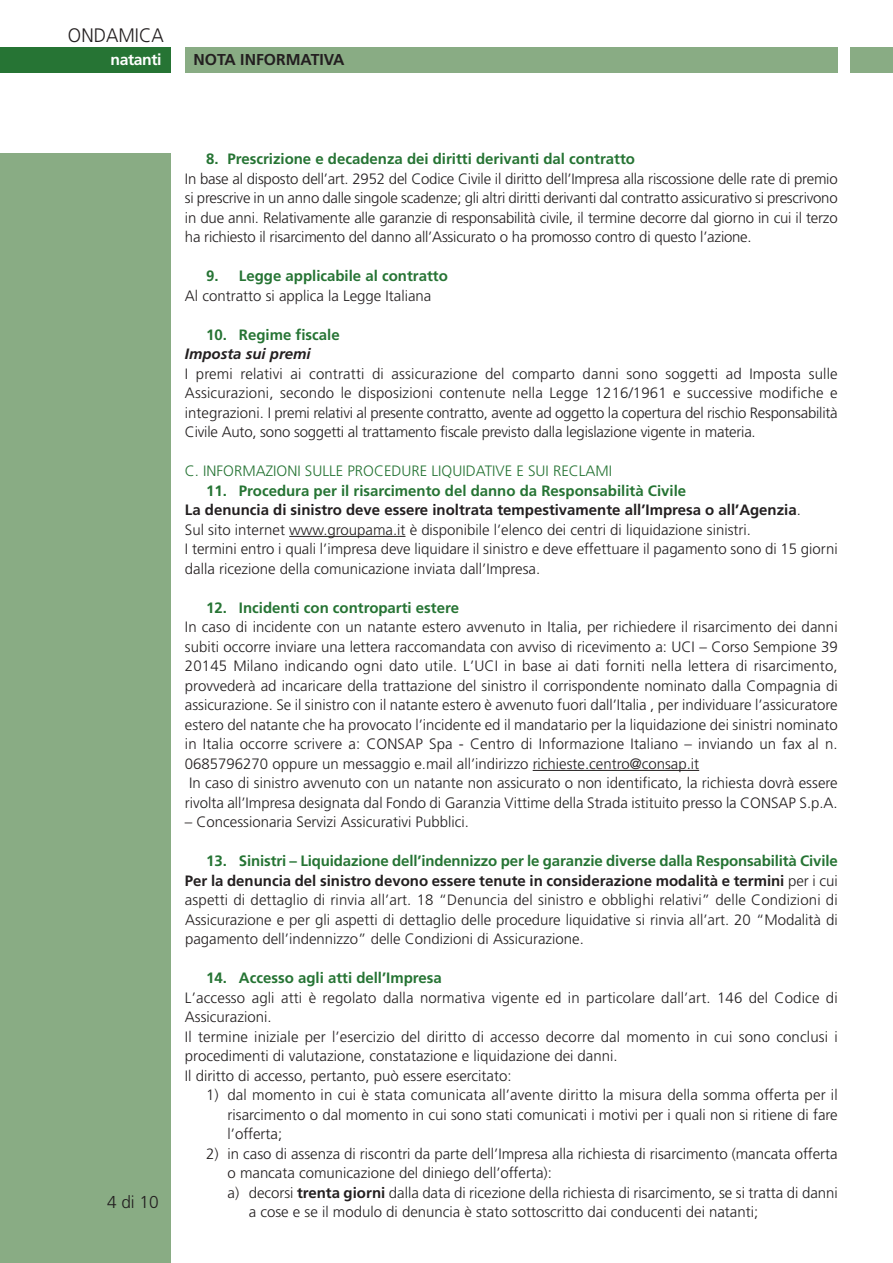
<style>
.page{position:relative;width:893px;height:1263px;background:#fff}
.page>*{position:absolute;margin:0;border:0;box-sizing:border-box;transform-origin:0 0}
.t1{font:300 19.5px "Frutiger";color:#231f20;scale:.95 1}
.t2{font:300 17.25px "Frutiger";color:#231f20}
.t3{font:700 15.75px "Frutiger";color:#231f20}
.t4{font:700 15.75px "Frutiger";letter-spacing:-.025em;color:#fff}
.t5{font:300 15px/19.5px "Frutiger";color:#231f20}
.t6{font:300 15px "Frutiger";color:#267434}
.s1{font-weight:700;color:#267434}
.s2{font-weight:700;font-style:italic}
.s3{font-weight:700}
</style>
<div class="page">
<div style="left:0;top:153px;width:170px;height:1110px;background:#89ac84"></div>
<div style="left:185px;top:47px;width:653px;height:25px;background:#89ac84"></div>
<div style="left:0;top:47px;width:170px;height:25px;background:#267434"></div>
<hr style="left:289px;top:536px;width:116px;height:1px;background:#231f20">
<hr style="left:533px;top:770px;width:166px;height:1px;background:#231f20">
<div style="left:850px;top:47px;width:43px;height:25px;background:#89ac84"></div>
<p class="t1" style="left:68px;top:28px;width:102px">ONDAMICA</p>
<p class="t4" style="left:111px;top:53px;width:52px">natanti</p>
<p class="t3" style="left:193px;top:53px;width:153px">NOTA INFORMATIVA</p>
<p class="t2" style="left:107px;top:1195px;width:53px">4 di 10</p>
<p class="t5" style="left:185px;top:151px;width:654px;text-indent:21px"><span class="s1">8. Prescrizione e decadenza dei diritti derivanti dal contratto<br></span>In base al disposto dell’art. 2952 del Codice Civile il diritto dell’Impresa alla riscossione delle rate di premio si prescrive in un anno dalle singole scadenze; gli altri diritti derivanti dal contratto assicurativo si prescrivono in due anni. Relativamente alle garanzie di responsabilità civile, il termine decorre dal giorno in cui il terzo ha richiesto il risarcimento del danno all’Assicurato o ha promosso contro di questo l’azione.</p>
<p class="t5" style="left:185px;top:268px;width:264px;text-indent:21px"><span class="s1">9. Legge applicabile al contratto<br></span>Al contratto si applica la Legge Italiana</p>
<p class="t5" style="left:185px;top:326px;width:654px;text-indent:21px"><span class="s1">10. Regime fiscale<br></span><span class="s2">Imposta sui premi<br></span>I premi relativi ai contratti di assicurazione del comparto danni sono soggetti ad Imposta sulle Assicurazioni, secondo le disposizioni contenute nella Legge 1216/1961 e successive modifiche e integrazioni. I premi relativi al presente contratto, avente ad oggetto la copertura del rischio Responsabilità Civile Auto, sono soggetti al trattamento fiscale previsto dalla legislazione vigente in materia.</p>
<p class="t6" style="left:185px;top:465px;width:429px">C. INFORMAZIONI SULLE PROCEDURE LIQUIDATIVE E SUI RECLAMI</p>
<p class="t5" style="left:185px;top:482px;width:654px;text-indent:21px"><span class="s1">11. Procedura per il risarcimento del danno da Responsabilità Civile<br></span><span class="s3">La denuncia di sinistro deve essere inoltrata tempestivamente all’Impresa o all’Agenzia</span>.<br>Sul sito internet www.groupama.it è disponibile l’elenco dei centri di liquidazione sinistri.<br>I termini entro i quali l’impresa deve liquidare il sinistro e deve effettuare il pagamento sono di 15 giorni dalla ricezione della comunicazione inviata dall’Impresa.</p>
<p class="t5" style="left:185px;top:599px;width:654px;text-indent:21px"><span class="s1">12. Incidenti con controparti estere<br></span>In caso di incidente con un natante estero avvenuto in Italia, per richiedere il risarcimento dei danni subiti occorre inviare una lettera raccomandata con avviso di ricevimento a: UCI – Corso Sempione 39<br>20145 Milano indicando ogni dato utile. L’UCI in base ai dati forniti nella lettera di risarcimento, provvederà ad incaricare della trattazione del sinistro il corrispondente nominato dalla Compagnia di assicurazione. Se il sinistro con il natante estero è avvenuto fuori dall’Italia , per individuare l’assicuratore estero del natante che ha provocato l’incidente ed il mandatario per la liquidazione dei sinistri nominato in Italia occorre scrivere a: CONSAP Spa - Centro di Informazione Italiano – inviando un fax al n.<br>0685796270 oppure un messaggio e.mail all’indirizzo richieste.centro@consap.it<br>In caso di sinistro avvenuto con un natante non assicurato o non identificato, la richiesta dovrà essere rivolta all’Impresa designata dal Fondo di Garanzia Vittime della Strada istituito presso la CONSAP S.p.A.</p>
<p class="t5" style="left:185px;top:814px;width:285px">– Concessionaria Servizi Assicurativi Pubblici.</p>
<p class="t5" style="left:185px;top:853px;width:654px;text-align:justify;text-indent:21px"><span class="s1">13. Sinistri – Liquidazione dell’indennizzo per le garanzie diverse dalla Responsabilità Civile </span><span class="s3">Per la denuncia del sinistro devono essere tenute in considerazione modalità e termini</span> per i cui aspetti di dettaglio di rinvia all’art. 18 “Denuncia del sinistro e obblighi relativi” delle Condizioni di Assicurazione e per gli aspetti di dettaglio delle procedure liquidative si rinvia all’art. 20 “Modalità di pagamento dell’indennizzo” delle Condizioni di Assicurazione.</p>
<p class="t5" style="left:185px;top:970px;width:654px;text-indent:21px"><span class="s1">14. Accesso agli atti dell’Impresa<br></span>L’accesso agli atti è regolato dalla normativa vigente ed in particolare dall’art. 146 del Codice di Assicurazioni.<br>Il termine iniziale per l’esercizio del diritto di accesso decorre dal momento in cui sono conclusi i procedimenti di valutazione, constatazione e liquidazione dei danni.<br>Il diritto di accesso, pertanto, può essere esercitato:</p>
<p class="t5" style="left:228px;top:1087px;width:612px;text-align:justify;text-indent:-21px">1) dal momento in cui è stata comunicata all’avente diritto la misura della somma offerta per il risarcimento o dal momento in cui sono stati comunicati i motivi per i quali non si ritiene di fare l’offerta;</p>
<p class="t5" style="left:206px;top:1145px;width:633px">2) in caso di assenza di riscontri da parte dell’Impresa alla richiesta di risarcimento (mancata offerta</p>
<p class="t5" style="left:228px;top:1165px;width:326px">o mancata comunicazione del diniego dell’offerta):</p>
<p class="t5" style="left:228px;top:1184px;width:612px">a) decorsi <span class="s3">trenta giorni</span> dalla data di ricezione della richiesta di risarcimento, se si tratta di danni</p>
<p class="t5" style="left:249px;top:1204px;width:511px">a cose e se il modulo di denuncia è stato sottoscritto dai conducenti dei natanti;</p>
</div>
